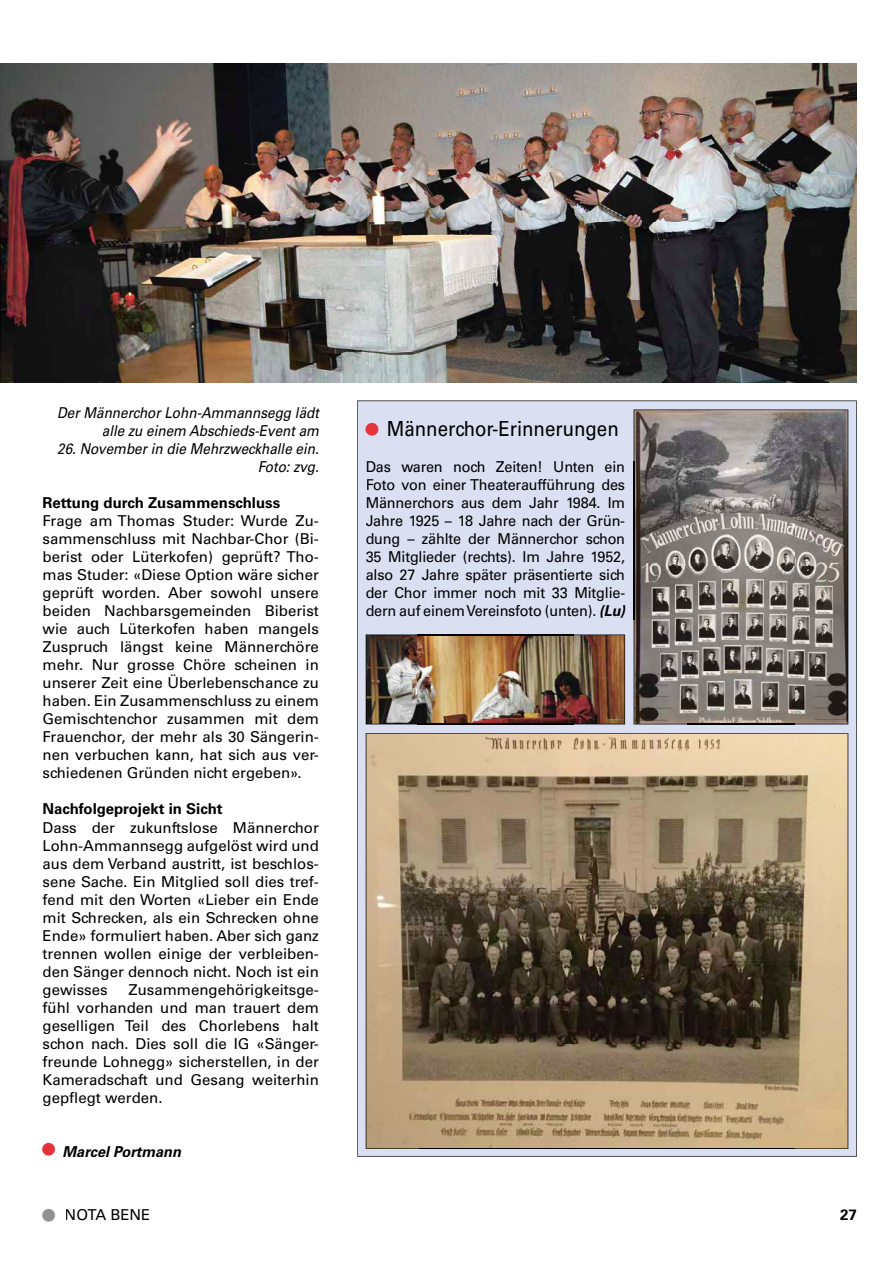
<style>
.page{position:relative;width:893px;height:1263px;background:#fff}
.page>*{position:absolute;margin:0;border:0;box-sizing:border-box;transform-origin:0 0}
.t1{font:21px "Univers LT Std";color:#000;scale:.89 1}
.t2{font:15px/18px "Univers LT Std";color:#000;text-align:justify}
.t3{font:15px/18px "Univers LT Std";color:#000;text-align:justify;scale:.96 1}
.t4{font:italic 15px/18px "Univers LT Std";color:#000;text-align:right;scale:.9 1}
.t5{font:700 15px "Univers LT Std";color:#000}
.t6{font:italic 700 15px "Univers LT Std";color:#000}
.s1{font-weight:400;font-style:normal;font-size:35.25px;color:#e5323c}
.s2{font-size:35.25px;color:#e5323c}
.s3{font-weight:700;font-style:italic}
.s4{font-size:35.25px;color:#949190}
</style>
<div class="page">
<img style="left:0;top:64px;width:857px;height:318px">
<div style="left:358px;top:401px;width:498px;height:755px;background:#dadff1"></div>
<div style="left:388px;top:421px;width:15px;height:15px;background:#dadff1"></div>
<div style="left:405px;top:421px;width:212px;height:20px;background:#dadff1"></div>
<div style="left:367px;top:462px;width:258px;height:11px;background:#dadff1"></div>
<div style="left:367px;top:479px;width:258px;height:14px;background:#dadff1"></div>
<div style="left:367px;top:498px;width:258px;height:11px;background:#dadff1"></div>
<div style="left:366px;top:515px;width:258px;height:12px;background:#dadff1"></div>
<div style="left:366px;top:534px;width:259px;height:13px;background:#dadff1"></div>
<div style="left:366px;top:551px;width:259px;height:14px;background:#dadff1"></div>
<div style="left:366px;top:570px;width:259px;height:13px;background:#dadff1"></div>
<div style="left:366px;top:587px;width:258px;height:14px;background:#dadff1"></div>
<div style="left:366px;top:605px;width:229px;height:13px;background:#dadff1"></div>
<div style="left:596px;top:605px;width:29px;height:13px;background:#dadff1"></div>
<svg style="left:366px;top:785px;width:482px;height:364px;background:#78674f"></svg>
<img style="left:366px;top:733px;width:482px;height:52px">
<img style="left:366px;top:785px;width:54px;height:363px">
<img style="left:794px;top:785px;width:54px;height:363px">
<img style="left:419px;top:1148px;width:376px;height:1px">
<img style="left:366px;top:634px;width:259px;height:90px">
<img style="left:366px;top:635px;width:52px;height:89px">
<img style="left:418px;top:635px;width:155px;height:1px">
<img style="left:573px;top:635px;width:52px;height:89px">
<img style="left:418px;top:724px;width:155px;height:1px">
<svg style="left:634px;top:409px;width:214px;height:315px;background:#847e7b"></svg>
<img style="left:634px;top:410px;width:160px;height:52px">
<img style="left:794px;top:410px;width:54px;height:314px">
<img style="left:634px;top:462px;width:1px;height:157px">
<img style="left:634px;top:619px;width:53px;height:105px">
<img style="left:687px;top:724px;width:108px;height:1px">
<p class="t4" style="left:57px;top:404px;width:292px">Der Männerchor Lohn-Ammannsegg lädt alle zu einem Abschieds-Event am</p>
<p class="t4" style="left:57px;top:440px;width:292px">26. November in die Mehrzweckhalle ein.<br>Foto: zvg.</p>
<p class="t5" style="left:43px;top:494px;width:239px">Rettung durch Zusammenschluss</p>
<p class="t2" style="left:43px;top:512px;width:278px">Frage am Thomas Studer: Wurde Zu&shy;sammenschluss mit Nachbar-Chor (Bi&shy;berist oder Lüterkofen) geprüft? Tho&shy;mas Studer: «Diese Option wäre sicher geprüft worden. Aber sowohl unsere beiden Nachbarsgemeinden Biberist wie auch Lüterkofen haben mangels Zuspruch längst keine Männerchöre mehr. Nur grosse Chöre scheinen in unserer Zeit eine Überlebenschance zu haben. Ein Zusammenschluss zu einem Gemischtenchor zusammen mit dem Frauenchor, der mehr als 30 Sängerin&shy;nen verbuchen kann, hat sich aus ver&shy;schiedenen Gründen nicht ergeben».</p>
<p class="t5" style="left:43px;top:800px;width:182px">Nachfolgeprojekt in Sicht</p>
<p class="t2" style="left:43px;top:818px;width:278px">Dass der zukunftslose Männerchor Lohn-Ammannsegg aufgelöst wird und aus dem Verband austritt, ist beschlos&shy;sene Sache. Ein Mitglied soll dies tref&shy;fend mit den Worten «Lieber ein Ende mit Schrecken, als ein Schrecken ohne Ende» formuliert haben. Aber sich ganz trennen wollen einige der verbleiben&shy;den Sänger dennoch nicht. Noch ist ein gewisses</p>
<p class="t2" style="left:43px;top:980px;width:278px;text-indent:86px">Zusammengehörigkeitsge&shy;fühl vorhanden und man trauert dem geselligen Teil des Chorlebens halt schon nach. Dies soll die IG «Sänger&shy;freunde Lohnegg» sicherstellen, in der Kameradschaft und Gesang weiterhin gepflegt werden.</p>
<p class="t6" style="left:43px;top:1142px;width:140px"><span class="s1">•</span> Marcel Portmann</p>
<h1 class="t1" style="left:366px;top:417px;width:286px"><span class="s2">•</span> Männerchor-Erinnerungen</h1>
<p class="t3" style="left:366px;top:458px;width:272px">Das waren noch Zeiten! Unten ein Foto von einer Theateraufführung des Männer chors aus dem Jahr 1984. Im Jahre 1925 – 18 Jahre nach der Grün&shy;dung – zählte der Männerchor schon 35 Mitglieder (rechts). Im Jahre 1952, also 27 Jahre später präsentierte sich der Chor immer noch mit 33 Mitglie&shy;dern auf einem Vereinsfoto (unten). <span class="s3">(Lu)</span></p>
<p class="t2" style="left:43px;top:1206px;width:109px"><span class="s4">•</span> NOTA BENE</p>
<p class="t5" style="left:840px;top:1206px;width:18px">27</p>
</div>
